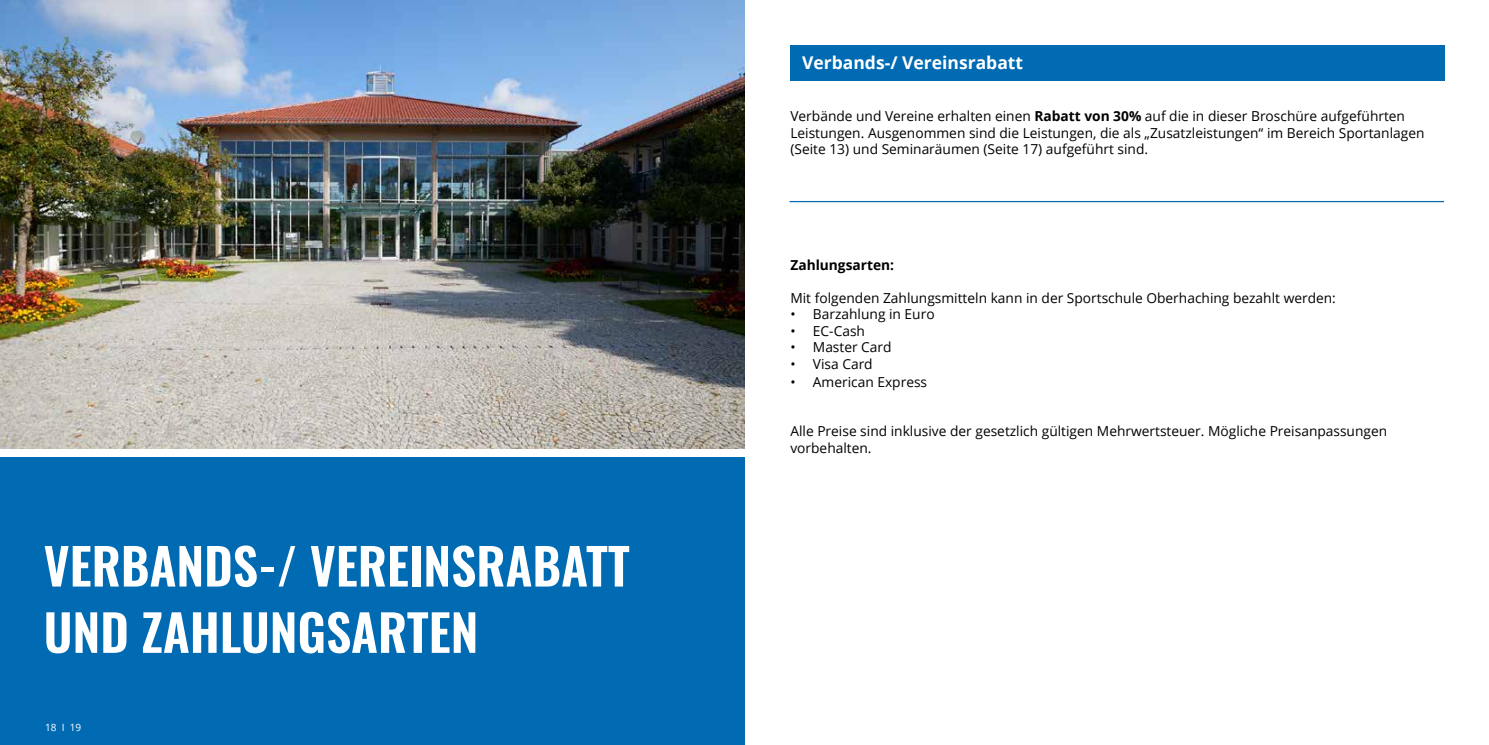
<style>
.page{position:relative;width:1489px;height:745px;background:#fff}
.page>*{position:absolute;margin:0;border:0;box-sizing:border-box;transform-origin:0 0}
.t1{font:600 50px/66.2px "Oswald";color:#fff}
.t2{font:700 17.5px "Open Sans";color:#fff}
.t3{font:13.75px/16.5px "Open Sans";color:#000}
.t4{font:700 13.75px "Open Sans";color:#000}
.t5{font:10px "Open Sans";color:#fff}
.s1{font-weight:700}
</style>
<div class="page">
<img style="left:0;top:0;width:744px;height:448px">
<div style="left:0;top:457px;width:744px;height:287px;background:#006bb3"></div>
<div style="left:790px;top:45px;width:654px;height:35px;background:#006bb3"></div>
<hr style="left:789px;top:201px;width:654px;height:1px;background:#006bb3">
<h1 class="t1" style="left:44px;top:535px;width:587px">VERBANDS-/ VEREINSRABATT<br>UND ZAHLUNGSARTEN</h1>
<p class="t5" style="left:45px;top:723px;width:38px">18 I 19</p>
<p class="t2" style="left:802px;top:51px;width:222px">Verbands-/ Vereinsrabatt</p>
<p class="t3" style="left:790px;top:109px;width:635px">Verbände und Vereine erhalten einen <span class="s1">Rabatt von 30%</span> auf die in dieser Broschüre aufgeführten<br>Leistungen. Ausgenommen sind die Leistungen, die als „Zusatzleistungen“ im Bereich Sportanlagen (Seite 13) und Seminaräumen (Seite 17) aufgeführt sind.</p>
<p class="t4" style="left:790px;top:255px;width:105px">Zahlungsarten:</p>
<p class="t3" style="left:790px;top:291px;width:547px">Mit folgenden Zahlungsmitteln kann in der Sportschule Oberhaching bezahlt werden:</p>
<p class="t3" style="left:790px;top:307px;width:146px">• Barzahlung in Euro</p>
<p class="t3" style="left:790px;top:324px;width:76px">• EC-Cash</p>
<p class="t3" style="left:790px;top:340px;width:103px">• Master Card</p>
<p class="t3" style="left:790px;top:357px;width:84px">• Visa Card</p>
<p class="t3" style="left:790px;top:375px;width:138px">• American Express</p>
<p class="t3" style="left:790px;top:424px;width:598px">Alle Preise sind inklusive der gesetzlich gültigen Mehrwertsteuer. Mögliche Preisanpassungen vorbehalten.</p>
</div>
